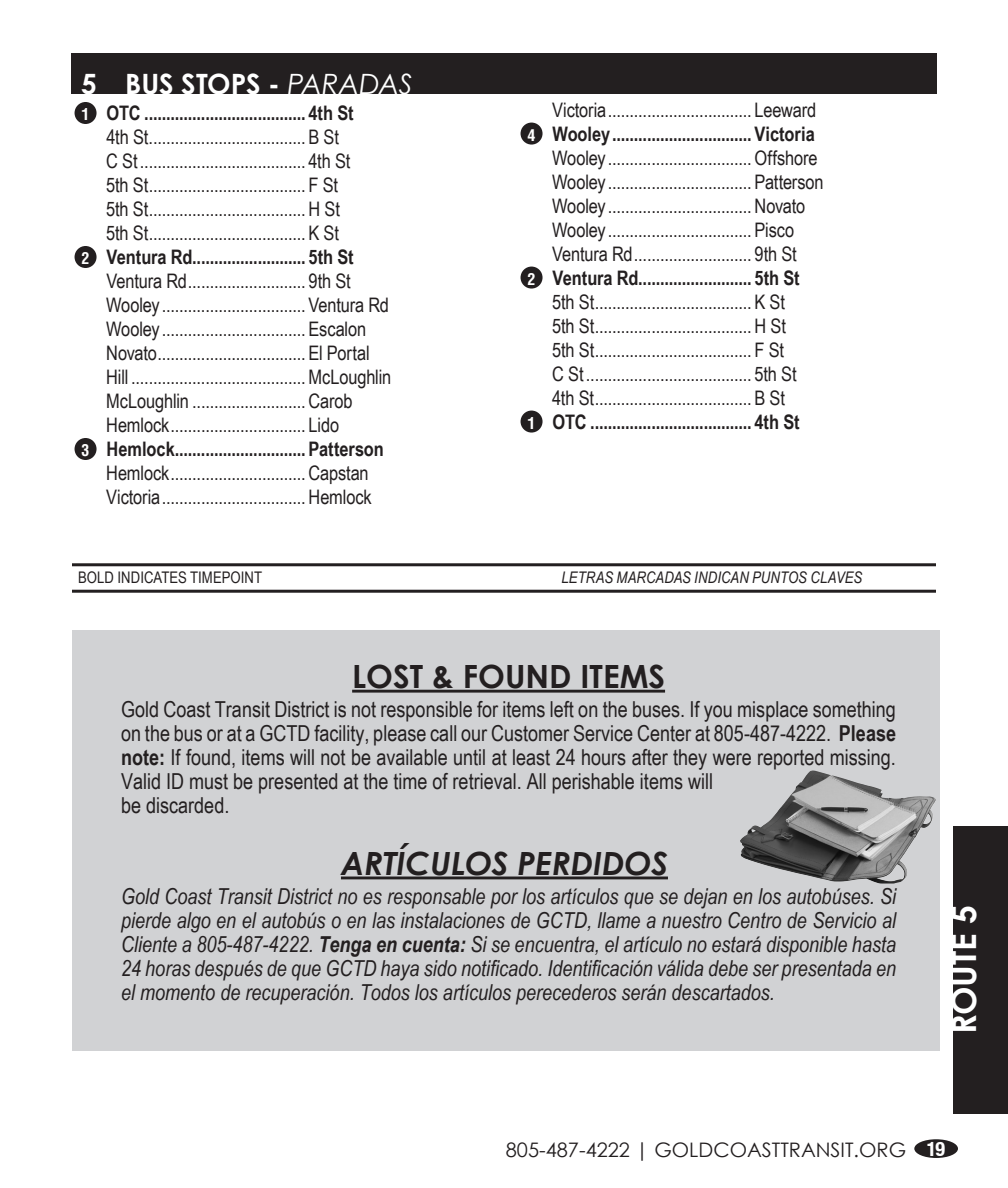
<style>
.page{position:relative;width:1008px;height:1188px;background:#fff}
.page>*{position:absolute;margin:0;border:0;box-sizing:border-box;transform-origin:0 0}
.Vertical_TABS_right{font:700 34px "Century Gothic";letter-spacing:-.005em;color:#fff}
.Header_Banner_16pt_S{font:italic 700 32px "Century Gothic";color:#231f20}
.Header_Banner_16pt{font:700 32px "Century Gothic";color:#231f20}
.Route_Header{font:700 28px "Century Gothic";letter-spacing:-.005em;color:#fff}
.General_Info_Copy__1{font:italic 22px/24px "Arial Narrow";color:#231f20;text-align:justify}
.General_Info_Copy__1-2{font:22px/24px "Arial Narrow";color:#231f20}
.Stop_List_Body{font:20px/24px "Arial Narrow";letter-spacing:-.005em;color:#231f20}
.Stop_List_Timepoints{font:700 20px/24px "Arial Narrow";color:#231f20}
.Stop_List_Timepoints-2{font:20px/24px "Arial Narrow";letter-spacing:-.01em;color:#231f20}
.t1{font:20px "Century Gothic";color:#231f20}
.Stop_List_Timepoint{font:italic 16px "Arial Narrow";letter-spacing:.005em;color:#231f20}
.Stop_List_Timepoint-2{font:16px "Arial Narrow";letter-spacing:.005em;color:#231f20}
.t2{font:700 condensed 16px "Helvetica";color:#fff}
.s1{font-weight:400;font-style:italic}
.s2{font-weight:400}
.s3{font-weight:700}
.s4{font-family:"Helvetica Neue Bold Cond";color:#fff}
</style>
<div class="page">
<div style="left:914px;top:1139px;width:44px;height:19px;background:#231f20;border-radius:50%"></div>
<div style="left:953px;top:826px;width:55px;height:288px;background:#231f20"></div>
<div style="left:75px;top:102px;width:22px;height:22px;background:#231f20;border-radius:50%"></div>
<div style="left:75px;top:246px;width:22px;height:22px;background:#231f20;border-radius:50%"></div>
<div style="left:75px;top:438px;width:22px;height:22px;background:#231f20;border-radius:50%"></div>
<div style="left:521px;top:123px;width:22px;height:22px;background:#231f20;border-radius:50%"></div>
<div style="left:521px;top:267px;width:22px;height:22px;background:#231f20;border-radius:50%"></div>
<div style="left:521px;top:411px;width:22px;height:22px;background:#231f20;border-radius:50%"></div>
<div style="left:72px;top:631px;width:868px;height:420px;background:#d1d2d4"></div>
<hr style="left:352px;top:690px;width:313px;height:3px;background:#231f20">
<hr style="left:341px;top:877px;width:327px;height:2px;background:#231f20">
<img style="left:740px;top:771px;width:73px;height:101px">
<div style="left:71px;top:53px;width:866px;height:40px;background:#231f20"></div>
<hr style="left:72px;top:563px;width:864px;height:3px;background:#231f20">
<hr style="left:72px;top:590px;width:864px;height:3px;background:#231f20">
<p class="Route_Header" style="left:81px;top:62px;width:333px">5 BUS STOPS - <span class="s1">PARADAS</span></p>
<p class="t2" style="left:82px;top:104px;width:9px">1</p>
<p class="Stop_List_Timepoints" style="left:107px;top:100px;width:249px">OTC ..................................... 4th St<br><span class="s2">4th St....................................B St</span></p>
<p class="Stop_List_Body" style="left:106px;top:148px;width:246px">C St ...................................... 4th St</p>
<p class="Stop_List_Body" style="left:106px;top:172px;width:233px">5th St.................................... F St</p>
<p class="Stop_List_Body" style="left:106px;top:196px;width:235px">5th St....................................H St</p>
<p class="Stop_List_Body" style="left:106px;top:220px;width:234px">5th St....................................K St</p>
<p class="t2" style="left:82px;top:248px;width:9px">2</p>
<p class="Stop_List_Timepoints-2" style="left:107px;top:244px;width:249px"><span class="s3">Ventura Rd.......................... 5th St<br></span>Ventura Rd........................... 9th St</p>
<p class="Stop_List_Body" style="left:106px;top:292px;width:284px">Wooley.................................Ventura Rd</p>
<p class="Stop_List_Body" style="left:106px;top:316px;width:262px">Wooley.................................Escalon</p>
<p class="Stop_List_Body" style="left:106px;top:340px;width:265px">Novato..................................El Portal</p>
<p class="Stop_List_Body" style="left:106px;top:364px;width:287px">Hill ........................................McLoughlin</p>
<p class="Stop_List_Body" style="left:106px;top:388px;width:248px">McLoughlin ..........................Carob</p>
<p class="Stop_List_Body" style="left:106px;top:412px;width:234px">Hemlock............................... Lido</p>
<p class="t2" style="left:82px;top:440px;width:9px">3</p>
<p class="Stop_List_Timepoints" style="left:107px;top:436px;width:279px">Hemlock..............................Patterson</p>
<p class="Stop_List_Body" style="left:106px;top:460px;width:264px">Hemlock...............................Capstan</p>
<p class="Stop_List_Body" style="left:106px;top:484px;width:267px">Victoria.................................Hemlock</p>
<p class="Stop_List_Body" style="left:552px;top:97px;width:266px">Victoria................................. Leeward</p>
<p class="t2" style="left:528px;top:124px;width:9px">4</p>
<p class="Stop_List_Timepoints" style="left:553px;top:121px;width:264px">Wooley................................Victoria</p>
<p class="Stop_List_Body" style="left:552px;top:145px;width:267px">Wooley.................................Offshore</p>
<p class="Stop_List_Body" style="left:552px;top:169px;width:273px">Wooley.................................Patterson</p>
<p class="Stop_List_Body" style="left:552px;top:193px;width:255px">Wooley.................................Novato</p>
<p class="Stop_List_Body" style="left:552px;top:217px;width:243px">Wooley.................................Pisco</p>
<p class="Stop_List_Body" style="left:552px;top:241px;width:246px">Ventura Rd........................... 9th St</p>
<p class="t2" style="left:528px;top:268px;width:9px">2</p>
<p class="Stop_List_Timepoints" style="left:553px;top:265px;width:249px">Ventura Rd.......................... 5th St</p>
<p class="Stop_List_Body" style="left:552px;top:289px;width:234px">5th St....................................K St</p>
<p class="Stop_List_Body" style="left:552px;top:313px;width:235px">5th St....................................H St</p>
<p class="Stop_List_Body" style="left:552px;top:337px;width:233px">5th St.................................... F St</p>
<p class="Stop_List_Body" style="left:552px;top:361px;width:246px">C St ...................................... 5th St<br>4th St....................................B St</p>
<p class="t2" style="left:528px;top:412px;width:9px">1</p>
<p class="Stop_List_Timepoints" style="left:553px;top:409px;width:249px">OTC ..................................... 4th St</p>
<p class="Stop_List_Timepoint-2" style="left:78px;top:566px;width:185px">BOLD INDICATES TIMEPOINT</p>
<p class="Stop_List_Timepoint" style="left:562px;top:566px;width:302px">LETRAS MARCADAS INDICAN PUNTOS CLAVES</p>
<p class="Header_Banner_16pt" style="left:352px;top:652px;width:314px">LOST &amp; FOUND ITEMS</p>
<p class="General_Info_Copy__1-2" style="left:121px;top:697px;width:777px">Gold Coast Transit District is not responsible for items left on the buses. If you misplace something on the bus or at a GCTD facility, please call our Customer Service Center at 805-487-4222. <span class="s3">Please note:</span> If found, items will not be available until at least 24 hours after they were reported missing.<br>Valid ID must be presented at the time of retrieval. All perishable items will<br>be discarded.</p>
<p class="Header_Banner_16pt_S" style="left:341px;top:839px;width:329px">ARTÍCULOS PERDIDOS</p>
<p class="General_Info_Copy__1" style="left:121px;top:884px;width:777px">Gold Coast Transit District no es responsable por los artículos que se dejan en los autobúses. Si pierde algo en el autobús o en las instalaciones de GCTD, llame a nuestro Centro de Servicio al Cliente a 805-487-4222. <span class="s3">Tenga en cuenta:</span> Si se encuentra, el artículo no estará disponible hasta 24 horas después de que GCTD haya sido notificado. Identificación válida debe ser presentada en el momento de recuperación. Todos los artículos perecederos serán descartados.</p>
<p class="Vertical_TABS_right" style="left:938px;top:1034px;width:131px;rotate:-90deg">ROUTE 5</p>
<p class="t1" style="left:506px;top:1136px;width:441px">805-487-4222 | GOLDCOASTTRANSIT.ORG <span class="s4">19</span></p>
</div>
